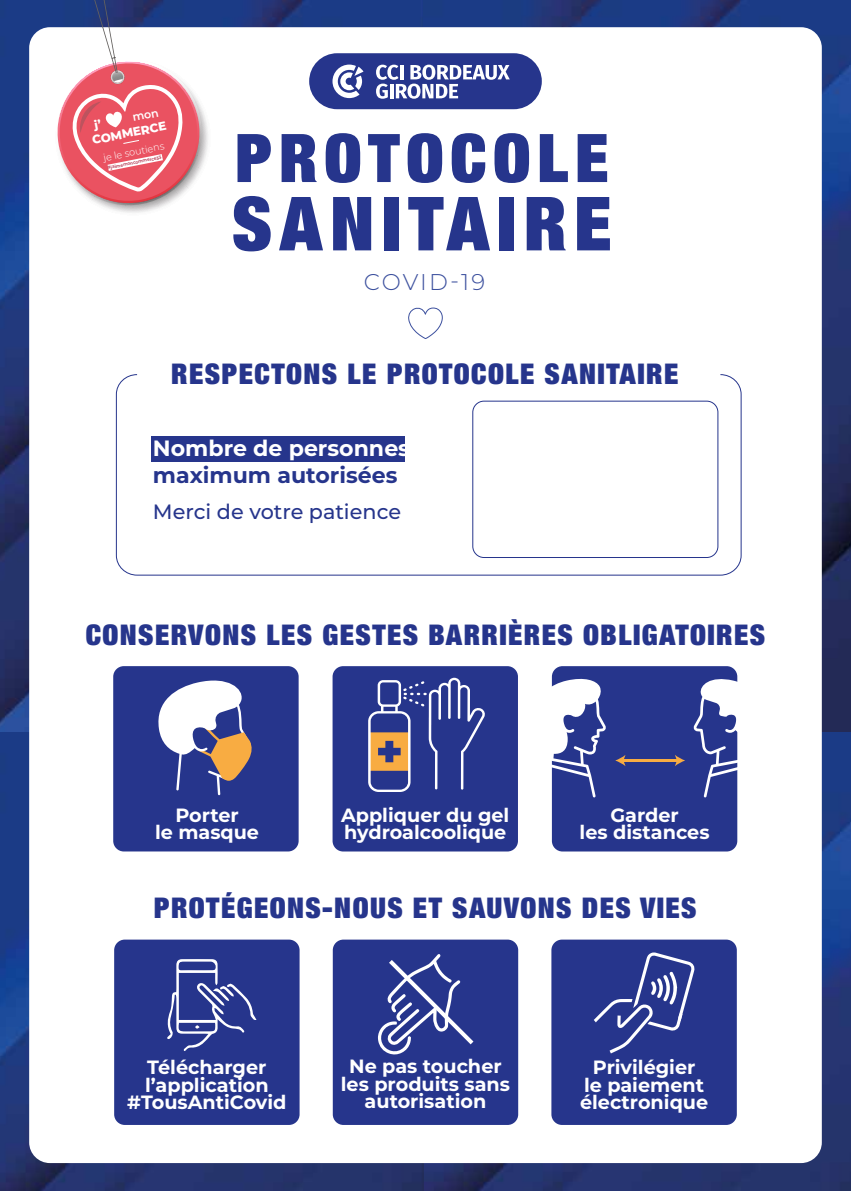
<style>
.page{position:relative;width:851px;height:1191px;background:#fff}
.page>*{position:absolute;margin:0;border:0;box-sizing:border-box;transform-origin:0 0}
.t1{font:900 condensed 74.7px "Helvetica Neue LT Std";letter-spacing:.1em;color:#26358c}
.t2{font:900 condensed 67.1px "Helvetica Neue LT Std";letter-spacing:.1em;color:#26358c}
.t3{font:900 condensed 28.6px "Helvetica Neue LT Std";letter-spacing:.05em;color:#26358c}
.t4{font:300 22.8px "Montserrat";letter-spacing:.08em;color:#3c509e}
.t5{font:700 22.1px "Montserrat";color:#fff}
.t6{font:700 22.1px "Montserrat";color:#26358c}
.t7{font:500 20.7px "Montserrat";color:#26358c}
.t8{font:700 19.2px/17.4px "Montserrat";color:#fff;text-align:center}
.t9{font:800 12.3px "Montserrat";color:#fff}
.t10{font:300 9.9px "Montserrat";color:#fff}
.t11{font:600 4.4px "Montserrat";color:#ad2642}
</style>
<div class="page">
<img style="left:0;top:0;width:423px;height:733px">
<img style="left:423px;top:0;width:427px;height:732px">
<img style="left:0;top:733px;width:424px;height:458px">
<img style="left:424px;top:732px;width:426px;height:459px">
<div style="left:29px;top:27px;width:792px;height:1136px;background:#fff;border-radius:21px"></div>
<div style="left:309px;top:53px;width:232px;height:56px;background:#26358c;border-radius:28px"></div>
<svg style="left:332px;top:65px;width:31px;height:33px"></svg>
<svg style="left:376px;top:65px;width:133px;height:34px"></svg>
<div style="left:472px;top:400px;width:246px;height:158px;border:1px solid #26358c;border-radius:11px"></div>
<div style="left:113px;top:666px;width:185px;height:185px;background:#26358c;border-radius:11px"></div>
<svg style="left:158px;top:680px;width:94px;height:115px"></svg>
<div style="left:332px;top:666px;width:186px;height:185px;background:#26358c;border-radius:11px"></div>
<svg style="left:368px;top:677px;width:117px;height:115px"></svg>
<div style="left:552px;top:666px;width:185px;height:185px;background:#26358c;border-radius:11px"></div>
<svg style="left:551px;top:676px;width:55px;height:121px"></svg>
<svg style="left:693px;top:675px;width:45px;height:122px"></svg>
<hr style="left:622px;top:759px;width:55px;height:2px;background:#f8ac42">
<svg style="left:615px;top:755px;width:10px;height:11px"></svg>
<svg style="left:674px;top:755px;width:11px;height:11px"></svg>
<svg style="left:408px;top:307px;width:35px;height:32px"></svg>
<div style="left:151px;top:436px;width:253px;height:26px;background:#26358c"></div>
<div style="left:114px;top:939px;width:185px;height:186px;background:#26358c;border-radius:11px"></div>
<svg style="left:167px;top:959px;width:89px;height:92px"></svg>
<div style="left:333px;top:939px;width:185px;height:186px;background:#26358c;border-radius:11px"></div>
<svg style="left:378px;top:954px;width:96px;height:101px"></svg>
<div style="left:551px;top:939px;width:185px;height:186px;background:#26358c;border-radius:11px"></div>
<svg style="left:594px;top:952px;width:101px;height:101px"></svg>
<div style="left:116px;top:374px;width:625px;height:201px;border:1px solid #26358c;border-radius:20px"></div>
<svg style="left:51px;top:0;width:164px;height:213px"></svg>
<p class="t9" style="left:91px;top:131px;width:77px;rotate:-11deg">COMMERCE</p>
<p class="t10" style="left:102px;top:151px;width:63px;rotate:-11deg">je le soutiens</p>
<p class="t11" style="left:107px;top:164px;width:56px;rotate:-11deg">#jaimemoncommerce33</p>
<h2 class="t2" style="left:235px;top:115px;width:375px">PROTOCOLE</h2>
<h1 class="t1" style="left:232px;top:176px;width:381px">SANITAIRE</h1>
<p class="t4" style="left:364px;top:267px;width:123px">COVID-19</p>
<h3 class="t3" style="left:171px;top:355px;width:508px">RESPECTONS LE PROTOCOLE SANITAIRE</h3>
<p class="t5" style="left:153px;top:432px;width:258px">Nombre de personnes</p>
<p class="t6" style="left:153px;top:459px;width:246px">maximum autorisées</p>
<p class="t7" style="left:153px;top:497px;width:249px">Merci de votre patience</p>
<h3 class="t3" style="left:86px;top:616px;width:680px">CONSERVONS LES GESTES BARRIÈRES OBLIGATOIRES</h3>
<p class="t8" style="left:155px;top:805px;width:106px">Porter<br>le masque</p>
<p class="t8" style="left:341px;top:805px;width:170px;text-align:left">Appliquer du gel hydroalcoolique</p>
<p class="t8" style="left:579px;top:805px;width:131px">Garder<br>les distances</p>
<h3 class="t3" style="left:154px;top:889px;width:544px">PROTÉGEONS-NOUS ET SAUVONS DES VIES</h3>
<p class="t8" style="left:127px;top:1057px;width:161px">Télécharger l’application #TousAntiCovid</p>
<p class="t8" style="left:341px;top:1056px;width:171px">Ne pas toucher les produits sans autorisation</p>
<p class="t8" style="left:580px;top:1057px;width:130px">Privilégier<br>le paiement électronique</p>
</div>
